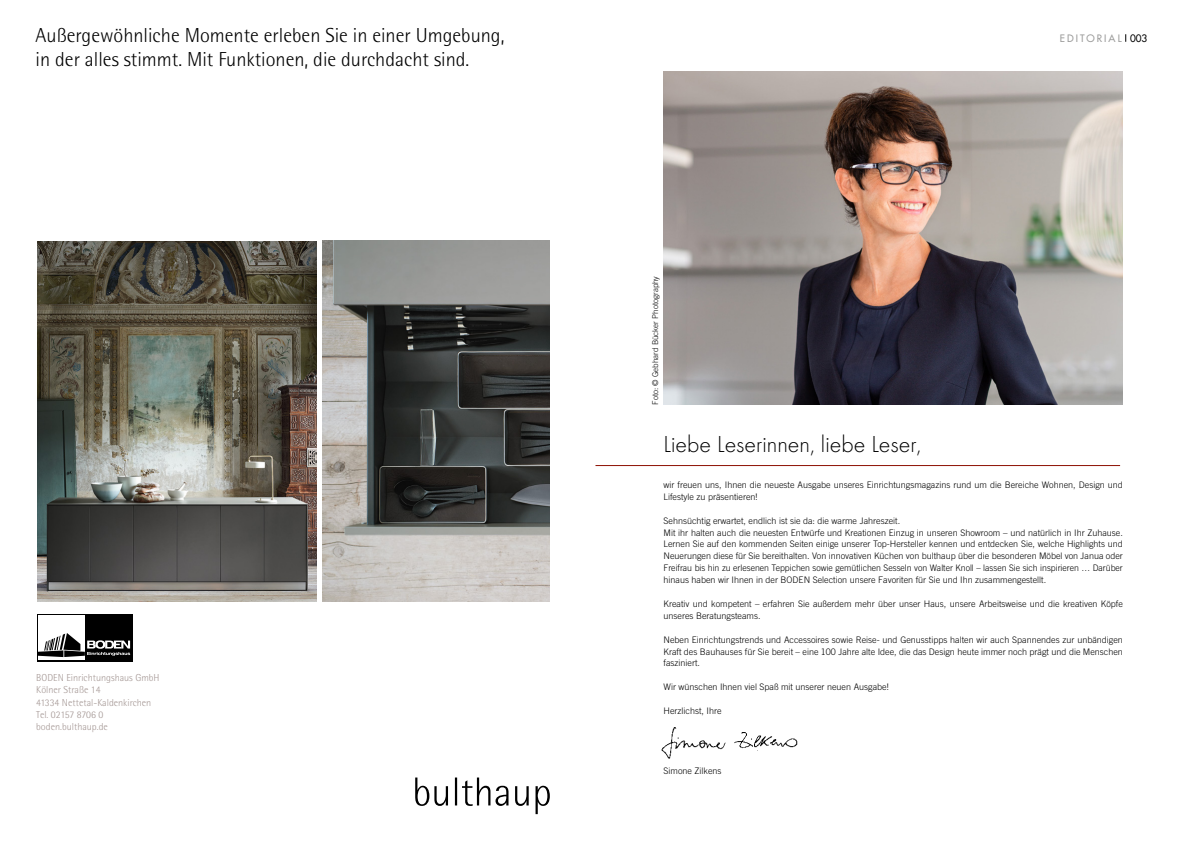
<style>
.page{position:relative;width:1191px;height:842px;background:#fff}
.page>*{position:absolute;margin:0;border:0;box-sizing:border-box;transform-origin:0 0}
.t1{font:300 24px "Futura T";color:#000}
.t2{font:300 20.2px/24.3px "Rotis Semi Sans";color:#000}
.t3{font:300 10.1px/12.2px "Rotis Semi Sans";color:#a59895}
.t4{font:10px "Futura";letter-spacing:.2em;color:#9d9d9c}
.t5{font:300 9px/11.9px "Trade Gothic";color:#000}
.t6{font:300 8px "Trade Gothic";color:#000}
.s1{color:#000}
</style>
<div class="page">
<hr style="left:595px;top:465px;width:525px;height:1px;background:#8d1003">
<img style="left:663px;top:71px;width:460px;height:334px">
<img style="left:661px;top:727px;width:137px;height:32px">
<svg style="left:415px;top:777px;width:135px;height:37px"></svg>
<div style="left:85px;top:614px;width:47px;height:47px;background:#000"></div>
<svg style="left:37px;top:633px;width:93px;height:24px"></svg>
<img style="left:37px;top:241px;width:279px;height:360px">
<img style="left:322px;top:241px;width:228px;height:360px">
<h2 class="t2" style="left:36px;top:23px;width:470px">Außergewöhnliche Momente erleben Sie in einer Umgebung, in der alles stimmt. Mit Funktionen, die durchdacht sind.</h2>
<p class="t3" style="left:36px;top:672px;width:125px">BODEN Einrichtungshaus GmbH<br>Kölner Straße 14<br>41334 Nettetal-Kaldenkirchen<br>Tel. 02157 8706 0 boden.bulthaup.de</p>
<p class="t6" style="left:650px;top:405px;width:130px;rotate:-90deg">Foto: © Gebhard Bücker Photography</p>
<p class="t4" style="left:1059px;top:32px;width:89px">EDITORIAL <span class="s1">003</span></p>
<h1 class="t1" style="left:663px;top:430px;width:259px">Liebe Leserinnen, liebe Leser,</h1>
<p class="t5" style="left:663px;top:479px;width:461px">wir freuen uns, Ihnen die neueste Ausgabe unseres Einrichtungsmagazins rund um die Bereiche Wohnen, Design und<br>Lifestyle zu präsentieren!</p>
<p class="t5" style="left:663px;top:514px;width:461px">Sehnsüchtig erwartet, endlich ist sie da: die warme Jahreszeit.<br>Mit ihr halten auch die neuesten Entwürfe und Kreationen Einzug in unseren Showroom – und natürlich in Ihr Zuhause.<br>Lernen Sie auf den kommenden Seiten einige unserer Top-Hersteller kennen und entdecken Sie, welche Highlights und Neuerungen diese für Sie bereithalten. Von innovativen Küchen von bulthaup über die besonderen Möbel von Janua oder Freifrau bis hin zu erlesenen Teppichen sowie gemütlichen Sesseln von Walter Knoll – lassen Sie sich inspirieren … Darüber hinaus haben wir Ihnen in der BODEN Selection unsere Favoriten für Sie und Ihn zusammengestellt.</p>
<p class="t5" style="left:663px;top:598px;width:461px">Kreativ und kompetent – erfahren Sie außerdem mehr über unser Haus, unsere Arbeitsweise und die kreativen Köpfe unseres Beratungsteams.</p>
<p class="t5" style="left:663px;top:633px;width:461px;text-align:justify">Neben Einrichtungstrends und Accessoires sowie Reise- und Genusstipps halten wir auch Spannendes zur unbändigen Kraft des Bauhauses für Sie bereit – eine 100 Jahre alte Idee, die das Design heute immer noch prägt und die Menschen fasziniert.</p>
<p class="t5" style="left:663px;top:681px;width:227px">Wir wünschen Ihnen viel Spaß mit unserer neuen Ausgabe!</p>
<p class="t5" style="left:663px;top:705px;width:59px">Herzlichst, Ihre</p>
<p class="t5" style="left:663px;top:764px;width:60px">Simone Zilkens</p>
</div>
